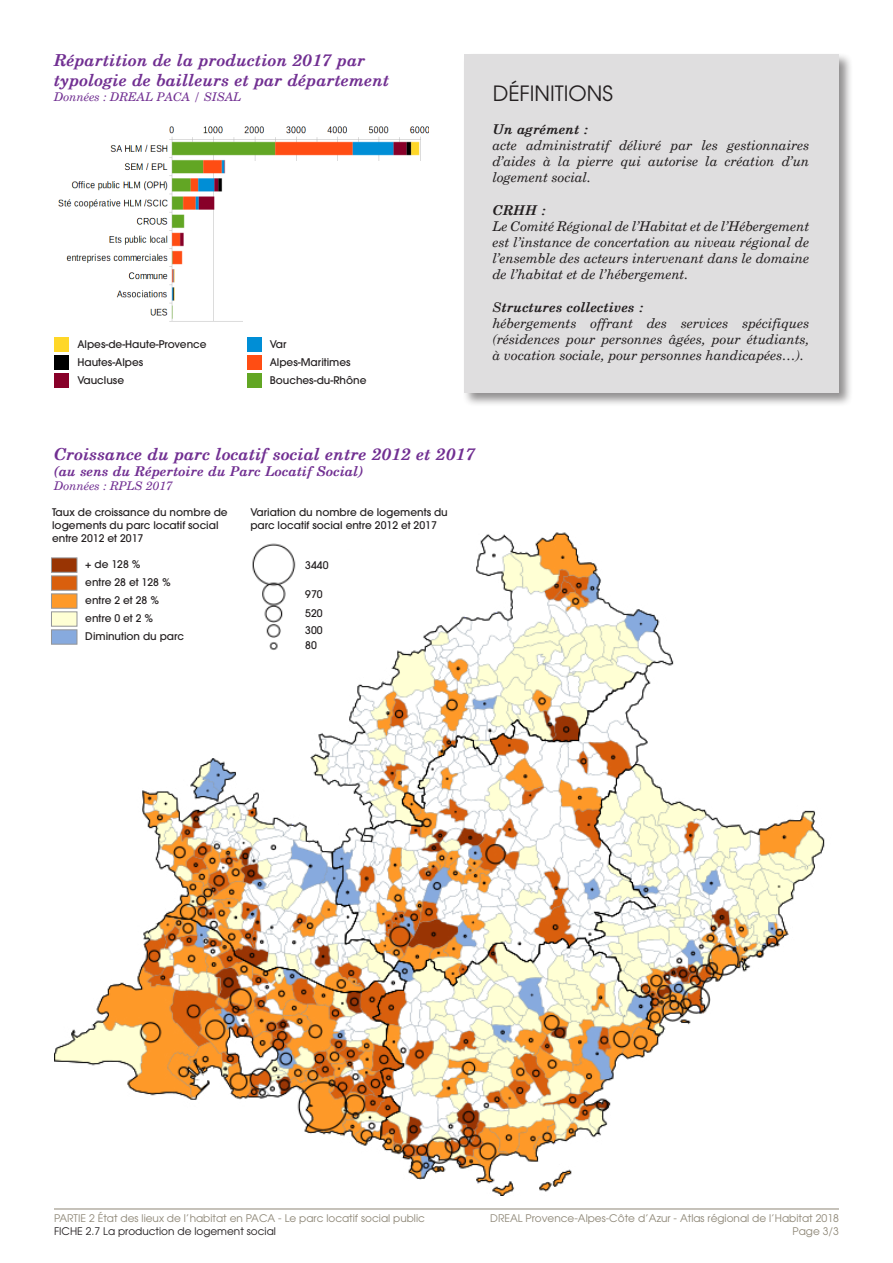
<style>
.page{position:relative;width:893px;height:1263px;background:#fff}
.page>*{position:absolute;margin:0;border:0;box-sizing:border-box;transform-origin:0 0}
.t1{font:21px "Avant Garde";color:#231f20}
.t2{font:italic 700 16.5px/19.8px "New Century Schoolbook";color:#712f92}
.t3{font:italic 13.5px/16.2px "New Century Schoolbook";color:#231f20;text-align:justify}
.t4{font:italic 700 13.5px "New Century Schoolbook";color:#712f92}
.t5{font:italic 700 13.5px "New Century Schoolbook";color:#231f20}
.t6{font:italic 12px "New Century Schoolbook";color:#712f92}
.t7{font:500 10.5px/12.6px "Avant Garde";color:#231f20}
.t8{font:10.5px "Avant Garde";color:#8e8777}
.t9{font:10.5px "Avant Garde";color:#231f20}
.s1{font-weight:400}
</style>
<div class="page">
<img style="left:58px;top:126px;width:370px;height:196px">
<div style="left:463px;top:52px;width:390px;height:355px;background:#231f20;opacity:.5"></div>
<div style="left:465px;top:54px;width:374px;height:339px;background:#dfdedf"></div>
<div style="left:243px;top:161px;width:184px;height:161px;background:#fff"></div>
<img style="left:54px;top:532px;width:771px;height:664px">
<div style="left:333px;top:550px;width:62px;height:103px;background:#fff"></div>
<div style="left:23px;top:508px;width:324px;height:162px;background:#fff"></div>
<div style="left:265px;top:503px;width:232px;height:30px;background:#fff"></div>
<hr style="left:54px;top:1208px;width:785px;height:1px;background:#8e8777">
<div style="left:54px;top:337px;width:15px;height:15px;background:#ffd728"></div>
<div style="left:247px;top:337px;width:15px;height:15px;background:#008ed6"></div>
<div style="left:54px;top:355px;width:15px;height:15px;background:#000"></div>
<div style="left:247px;top:355px;width:15px;height:15px;background:#ff4d13"></div>
<div style="left:54px;top:374px;width:15px;height:14px;background:#880029"></div>
<div style="left:247px;top:374px;width:15px;height:14px;background:#62a624"></div>
<div style="left:51px;top:557px;width:26px;height:16px;background:#993403;border:1px solid #939598"></div>
<div style="left:51px;top:575px;width:26px;height:16px;background:#d95f0d;border:1px solid #939598"></div>
<div style="left:51px;top:593px;width:26px;height:16px;background:#fe9928;border:1px solid #939598"></div>
<div style="left:51px;top:611px;width:26px;height:16px;background:#ffffd4;border:1px solid #939598"></div>
<div style="left:51px;top:629px;width:26px;height:15px;background:#87aade;border:1px solid #939598"></div>
<img style="left:252px;top:543px;width:44px;height:107px">
<p class="t2" style="left:54px;top:50px;width:337px">Répartition de la production 2017 par typologie de bailleurs et par département</p>
<p class="t6" style="left:54px;top:89px;width:189px">Données : DREAL PACA / SISAL</p>
<p class="t7" style="left:77px;top:338px;width:131px">Alpes-de-Haute-Provence</p>
<p class="t7" style="left:77px;top:356px;width:67px">Hautes-Alpes</p>
<p class="t7" style="left:77px;top:374px;width:48px">Vaucluse</p>
<p class="t7" style="left:270px;top:338px;width:18px">Var</p>
<p class="t7" style="left:270px;top:356px;width:82px">Alpes-Maritimes</p>
<p class="t7" style="left:270px;top:374px;width:98px">Bouches-du-Rhône</p>
<p class="t1" style="left:493px;top:80px;width:122px">DÉFINITIONS</p>
<p class="t5" style="left:493px;top:120px;width:97px">Un agrément :</p>
<p class="t3" style="left:493px;top:137px;width:318px">acte administratif délivré par les gestionnaires d’aides à la pierre qui autorise la création d’un logement social.</p>
<p class="t5" style="left:493px;top:201px;width:54px">CRHH :</p>
<p class="t3" style="left:493px;top:218px;width:318px">Le Comité Régional de l’Habitat et de l’Hébergement est l’instance de concertation au niveau régional de l’ensemble des acteurs intervenant dans le domaine de l’habitat et de l’hébergement.</p>
<p class="t5" style="left:493px;top:299px;width:152px"><span class="s1">S</span>tructures collectives :</p>
<p class="t3" style="left:493px;top:315px;width:318px">hébergements offrant des services spécifiques (résidences pour personnes âgées, pour étudiants, à vocation sociale, pour personnes handicapées…).</p>
<p class="t2" style="left:54px;top:443px;width:423px">Croissance du parc locatif social entre 2012 et 2017</p>
<p class="t4" style="left:54px;top:463px;width:311px">(au sens du Répertoire du Parc Locatif Social)</p>
<p class="t6" style="left:54px;top:478px;width:120px">Données : RPLS 2017</p>
<p class="t7" style="left:52px;top:506px;width:177px">Taux de croissance du nombre de logements du parc locatif social entre 2012 et 2017</p>
<p class="t7" style="left:250px;top:506px;width:199px">Variation du nombre de logements du parc locatif social entre 2012 et 2017</p>
<p class="t7" style="left:305px;top:558px;width:25px">3440</p>
<p class="t7" style="left:305px;top:588px;width:19px">970</p>
<p class="t7" style="left:305px;top:607px;width:19px">520</p>
<p class="t7" style="left:305px;top:624px;width:19px">300</p>
<p class="t7" style="left:305px;top:639px;width:13px">80</p>
<p class="t7" style="left:85px;top:558px;width:57px">+ de 128 %</p>
<p class="t7" style="left:85px;top:576px;width:87px">entre 28 et 128 %</p>
<p class="t7" style="left:85px;top:594px;width:75px">entre 2 et 28 %</p>
<p class="t7" style="left:85px;top:612px;width:69px">entre 0 et 2 %</p>
<p class="t7" style="left:85px;top:630px;width:100px">Diminution du parc</p>
<p class="t8" style="left:54px;top:1212px;width:372px">PARTIE 2 État des lieux de l’habitat en PACA - Le parc locatif social public</p>
<p class="t9" style="left:54px;top:1224px;width:223px">FICHE 2.7 La production de logement social</p>
<p class="t8" style="left:490px;top:1212px;width:350px">DREAL Provence-Alpes-Côte d’Azur - Atlas régional de l’Habitat 2018</p>
<p class="t8" style="left:793px;top:1224px;width:48px">Page 3/3</p>
</div>
